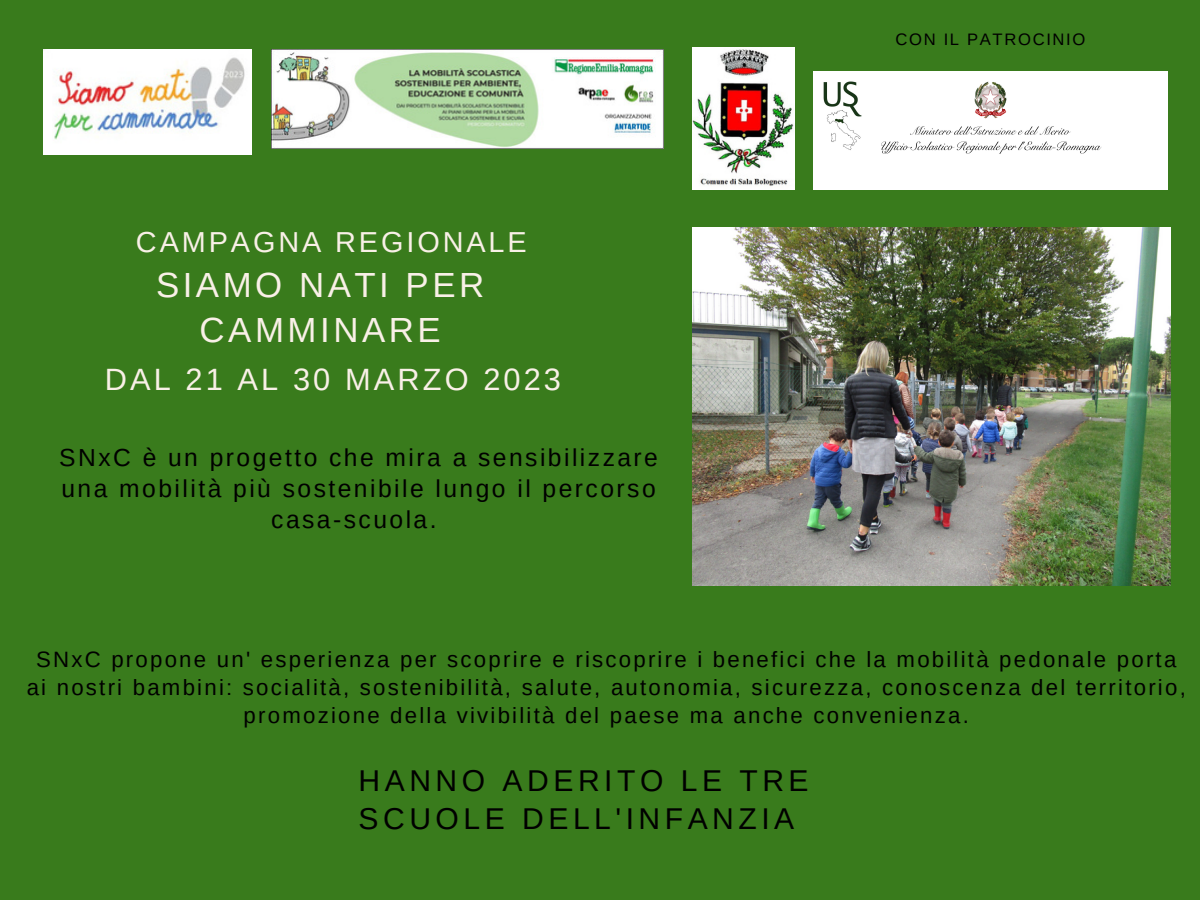
<style>
.page{position:relative;width:1200px;height:900px;background:#397b1c}
.page>*{position:absolute;margin:0;border:0;box-sizing:border-box;transform-origin:0 0}
.t1{font:34.8px/45px "Arimo";letter-spacing:.1em;color:#f9f0e7;text-align:center}
.t2{font:30.8px "Arimo";letter-spacing:.1em;color:#f9f0e7}
.t3{font:30px/38.8px "Arimo";letter-spacing:.15em;color:#000}
.t4{font:28.8px "Arimo";letter-spacing:.1em;color:#f9f0e7}
.t5{font:24.6px/30.8px "Arimo";letter-spacing:.1em;color:#000;text-align:center}
.t6{font:22.2px/28px "Arimo";letter-spacing:.1em;color:#000;text-align:center}
.t7{font:16.6px "Arimo";letter-spacing:.1em;color:#000}
</style>
<div class="page">
<img style="left:43px;top:50px;width:209px;height:105px">
<img style="left:272px;top:50px;width:391px;height:99px">
<img style="left:813px;top:71px;width:354px;height:119px">
<img style="left:692px;top:227px;width:479px;height:359px">
<img style="left:692px;top:47px;width:102px;height:143px">
<p class="t4" style="left:136px;top:225px;width:392px">CAMPAGNA REGIONALE</p>
<h1 class="t1" style="left:156px;top:262px;width:330px">SIAMO NATI PER<br>CAMMINARE</h1>
<h2 class="t2" style="left:105px;top:362px;width:458px">DAL 21 AL 30 MARZO 2023</h2>
<p class="t5" style="left:59px;top:443px;width:600px">SNxC è un progetto che mira a sensibilizzare una mobilità più sostenibile lungo il percorso casa-scuola.</p>
<p class="t7" style="left:895px;top:30px;width:192px">CON IL PATROCINIO</p>
<p class="t6" style="left:27px;top:646px;width:1161px">SNxC propone un' esperienza per scoprire e riscoprire i benefici che la mobilità pedonale porta ai nostri bambini: socialità, sostenibilità, salute, autonomia, sicurezza, conoscenza del territorio, promozione della vivibilità del paese ma anche convenienza.</p>
<h3 class="t3" style="left:359px;top:761px;width:452px">HANNO ADERITO LE TRE<br>SCUOLE DELL'INFANZIA</h3>
</div>
